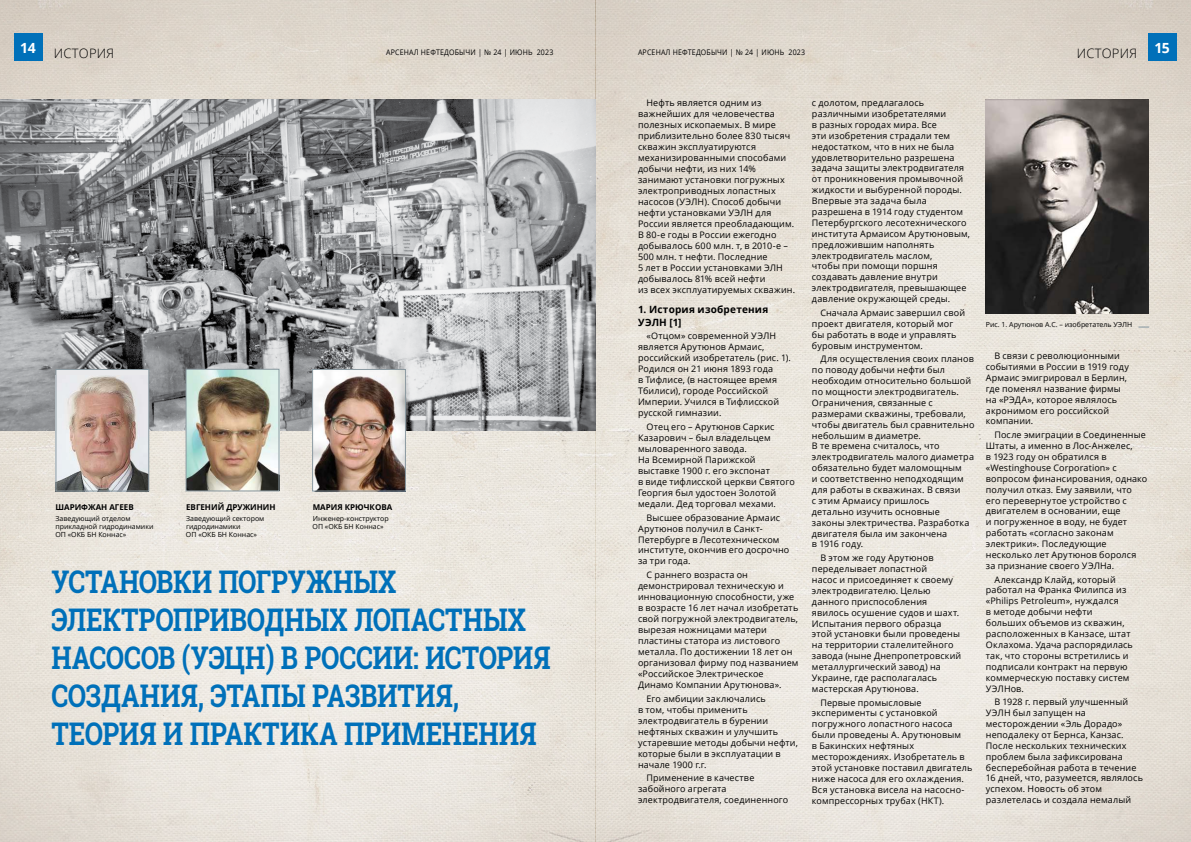
<style>
.page{position:relative;width:1191px;height:842px;background:#fff}
.page>*{position:absolute;margin:0;border:0;box-sizing:border-box;transform-origin:0 0}
.t1{font:700 31.2px/38px "Roboto Slab";letter-spacing:-.005em;color:#0070b9;scale:.83 1}
.t2{font:700 14px "Open Sans";color:#fff}
.t3{font:300 13px "Open Sans";letter-spacing:.02em;color:#000}
.t4{font:700 10px/12.2px "Open Sans";letter-spacing:.02em;color:#000}
.t5{font:9px/10.9px "Open Sans";letter-spacing:.015em;color:#000}
.t6{font:700 8px "Open Sans";color:#000}
.t7{font:7.7px "Open Sans";letter-spacing:.025em;color:#000;scale:.91 1}
.t8{font:7px/8px "Open Sans";color:#000}
</style>
<div class="page">
<img style="left:0;top:0;width:1191px;height:842px">
<div style="left:14px;top:33px;width:28px;height:28px;background:#0070b9"></div>
<div style="left:1148px;top:33px;width:28px;height:28px;background:#0070b9"></div>
<img style="left:0;top:99px;width:595px;height:331px">
<img style="left:314px;top:371px;width:90px;height:118px">
<div style="left:312px;top:369px;width:94px;height:122px;border:1px solid #8b99a0"></div>
<div style="left:56px;top:369px;width:93px;height:122px;background:#e9e9eb"></div>
<img style="left:58px;top:375px;width:89px;height:114px">
<div style="left:56px;top:369px;width:93px;height:122px;border:1px solid #8b99a0"></div>
<img style="left:188px;top:371px;width:89px;height:118px">
<div style="left:186px;top:369px;width:93px;height:122px;border:1px solid #8b99a0"></div>
<img style="left:986px;top:99px;width:162px;height:215px">
<h2 class="t2" style="left:20px;top:43px;width:17px">14</h2>
<h3 class="t3" style="left:54px;top:44px;width:62px">ИСТОРИЯ</h3>
<h3 class="t3" style="left:1076px;top:44px;width:62px">ИСТОРИЯ</h3>
<p class="t7" style="left:386px;top:47px;width:185px">АРСЕНАЛ НЕФТЕДОБЫЧИ | № 24 | ИЮНЬ 2023</p>
<p class="t7" style="left:638px;top:47px;width:185px">АРСЕНАЛ НЕФТЕДОБЫЧИ | № 24 | ИЮНЬ 2023</p>
<h2 class="t2" style="left:1154px;top:43px;width:17px">15</h2>
<p class="t6" style="left:56px;top:502px;width:80px">ШАРИФЖАН АГЕЕВ</p>
<p class="t8" style="left:55px;top:514px;width:100px">Заведующий отделом прикладной гидродинамики<br>ОП «ОКБ БН Коннас»</p>
<p class="t6" style="left:186px;top:502px;width:91px">ЕВГЕНИЙ ДРУЖИНИН</p>
<p class="t8" style="left:186px;top:514px;width:80px">Заведующий сектором гидродинамики<br>ОП «ОКБ БН Коннас»</p>
<p class="t6" style="left:313px;top:502px;width:81px">МАРИЯ КРЮЧКОВА</p>
<p class="t8" style="left:312px;top:514px;width:78px">Инженер-конструктор<br>ОП «ОКБ БН Коннас»</p>
<h1 class="t1" style="left:51px;top:562px;width:603px">УСТАНОВКИ ПОГРУЖНЫХ<br>ЭЛЕКТРОПРИВОДНЫХ ЛОПАСТНЫХ<br>НАСОСОВ (УЭЦН) В РОССИИ: ИСТОРИЯ<br>СОЗДАНИЯ, ЭТАПЫ РАЗВИТИЯ,<br>ТЕОРИЯ И ПРАКТИКА ПРИМЕНЕНИЯ</h1>
<p class="t5" style="left:638px;top:97px;width:158px;text-indent:9px">Нефть является одним из важнейших для человечества полезных ископаемых. В мире приблизительно более 830 тысяч скважин эксплуатируются механизированными способами добычи нефти, из них 14% занимают установки погружных электроприводных лопастных насосов (УЭЛН). Способ добычи нефти установками УЭЛН для<br>России является преобладающим.<br>В 80-е годы в России ежегодно добывалось 600 млн. т, в 2010-е –<br>500 млн. т нефти. Последние<br>5 лет в России установками ЭЛН добывалось 81% всей нефти<br>из всех эксплуатируемых скважин.</p>
<p class="t4" style="left:638px;top:303px;width:132px">1. История изобретения<br>УЭЛН [1]</p>
<p class="t5" style="left:638px;top:330px;width:154px;text-indent:9px">«Отцом» современной УЭЛН является Арутюнов Армаис, российский изобретатель (рис. 1).<br>Родился он 21 июня 1893 года<br>в Тифлисе, (в настоящее время<br>Тбилиси), городе Российской<br>Империи. Учился в Тифлисской русской гимназии.</p>
<p class="t5" style="left:638px;top:421px;width:158px;text-indent:9px">Отец его – Арутюнов Саркис<br>Казарович – был владельцем мыловаренного завода.<br>На Всемирной Парижской выставке 1900 г. его экспонат<br>в виде тифлисской церкви Святого<br>Георгия был удостоен Золотой медали. Дед торговал мехами.</p>
<p class="t5" style="left:638px;top:511px;width:153px;text-indent:9px">Высшее образование Армаис<br>Арутюнов получил в Санкт-<br>Петербурге в Лесотехническом институте, окончив его досрочно за три года.</p>
<p class="t5" style="left:638px;top:569px;width:162px;text-indent:9px">С раннего возраста он демонстрировал техническую и инновационную способности, уже в возрасте 16 лет начал изобретать свой погружной электродвигатель, вырезая ножницами матери пластины статора из листового металла. По достижении 18 лет он организовал фирму под названием «Российское Электрическое<br>Динамо Компании Арутюнова».</p>
<p class="t5" style="left:638px;top:693px;width:161px;text-indent:9px">Его амбиции заключались<br>в том, чтобы применить электродвигатель в бурении нефтяных скважин и улучшить устаревшие методы добычи нефти, которые были в эксплуатации в начале 1900 г.г.</p>
<p class="t5" style="left:638px;top:772px;width:152px;text-indent:9px">Применение в качестве забойного агрегата электродвигателя, соединенного</p>
<p class="t5" style="left:812px;top:97px;width:159px">с долотом, предлагалось различными изобретателями<br>в разных городах мира. Все<br>эти изобретения страдали тем недостатком, что в них не была удовлетворительно разрешена задача защиты электродвигателя от проникновения промывочной жидкости и выбуренной породы.<br>Впервые эта задача была разрешена в 1914 году студентом<br>Петербургского лесотехнического института Армаисом Арутюновым, предложившим наполнять электродвигатель маслом,<br>чтобы при помощи поршня создавать давление внутри электродвигателя, превышающее давление окружающей среды.</p>
<p class="t5" style="left:812px;top:307px;width:155px;text-indent:9px">Сначала Армаис завершил свой проект двигателя, который мог бы работать в воде и управлять буровым инструментом.</p>
<p class="t5" style="left:812px;top:353px;width:164px;text-indent:9px">Для осуществления своих планов по поводу добычи нефти был необходим относительно большой по мощности электродвигатель.<br>Ограничения, связанные с размерами скважины, требовали, чтобы двигатель был сравнительно небольшим в диаметре.<br>В те времена считалось, что электродвигатель малого диаметра обязательно будет маломощным<br>и соответственно неподходящим для работы в скважинах. В связи<br>с этим Армаису пришлось<br>детально изучить основные законы электричества. Разработка двигателя была им закончена<br>в 1916 году.</p>
<p class="t5" style="left:812px;top:552px;width:151px;text-indent:9px">В этом же году Арутюнов переделывает лопастной<br>насос и присоединяет к своему электродвигателю. Целью данного приспособления явилось осушение судов и шахт.<br>Испытания первого образца этой установки были проведены на территории сталелитейного завода (ныне Днепропетровский металлургический завод) на<br>Украине, где располагалась мастерская Арутюнова.</p>
<p class="t5" style="left:812px;top:697px;width:162px;text-indent:9px">Первые промысловые эксперименты с установкой погружного лопастного насоса были проведены А. Арутюновым<br>в Бакинских нефтяных месторождениях. Изобретатель в этой установке поставил двигатель ниже насоса для его охлаждения.<br>Вся установка висела на насосно&shy;компрессорных трубах (НКТ).</p>
<p class="t8" style="left:986px;top:320px;width:148px">Рис. 1. Арутюнов А.С. – изобретатель УЭЛН</p>
<p class="t5" style="left:986px;top:350px;width:145px;text-indent:9px">В связи с революционными событиями в России в 1919 году<br>Армаис эмигрировал в Берлин, где поменял название фирмы на «РЭДА», которое являлось акронимом его российской компании.</p>
<p class="t5" style="left:986px;top:429px;width:163px;text-indent:9px">После эмиграции в Соединенные<br>Штаты, а именно в Лос-Анжелес,<br>в 1923 году он обратился в «Westinghouse Corporation» с вопросом финансирования, однако получил отказ. Ему заявили, что его перевернутое устройство с двигателем в основании, еще<br>и погруженное в воду, не будет работать «согласно законам электрики». Последующие несколько лет Арутюнов боролся за признание своего УЭЛНа.</p>
<p class="t5" style="left:986px;top:574px;width:148px;text-indent:9px">Александр Клайд, который работал на Франка Филипса из «Philips Petroleum», нуждался<br>в методе добычи нефти больших объемов из скважин, расположенных в Канзасе, штат<br>Оклахома. Удача распорядилась так, что стороны встретились и подписали контракт на первую коммерческую поставку систем<br>УЭЛНов.</p>
<p class="t5" style="left:986px;top:696px;width:159px;text-indent:9px">В 1928 г. первый улучшенный<br>УЭЛН был запущен на месторождении «Эль Дорадо» неподалеку от Бернса, Канзас.<br>После нескольких технических проблем была зафиксирована бесперебойная работа в течение<br>16 дней, что, разумеется, являлось успехом. Новость об этом разлетелась и создала немалый</p>
</div>
